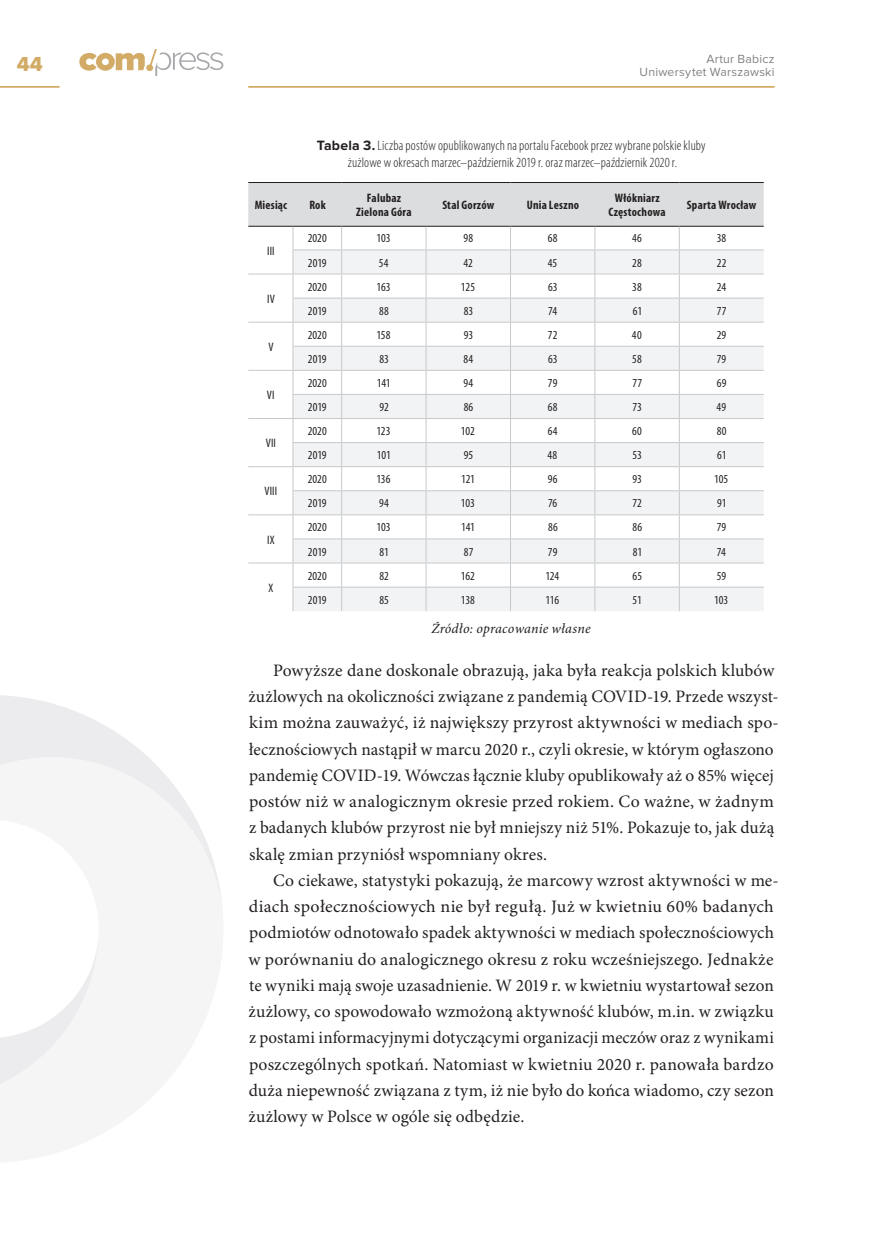
<style>
.page{position:relative;width:874px;height:1241px;background:#fff}
.page>*{position:absolute;margin:0;border:0;box-sizing:border-box;transform-origin:0 0}
.t1{font:21px "Proxima Nova Extrabld";color:#d2ab66}
.bodytext{font:17.5px/26.2px "Minion Pro";letter-spacing:.005em;color:#231f20}
.TABLE_CAPTION{font:300 condensed 14px/16.8px "Myriad Pro";letter-spacing:.01em;color:#231f20;text-align:center}
.SOURCE_caption{font:italic 14px "Minion Pro";letter-spacing:.015em;color:#231f20}
.tableBODY{font:condensed 12.25px "Myriad Pro";letter-spacing:.01em;color:#231f20}
.tableHEADER{font:700 condensed 12.25px/14.7px "Myriad Pro";letter-spacing:.02em;color:#231f20;text-align:center}
.t2{font:12.25px/12.2px "Proxima Nova";letter-spacing:.02em;color:#808285;text-align:right}
.s1{font-family:"Proxima Nova";font-weight:700;font-stretch:normal}
</style>
<div class="page">
<svg style="left:0;top:695px;width:223px;height:390px;fill:#f5f5f6"></svg>
<svg style="left:248px;top:182px;width:515px;height:429px"></svg>
<hr style="left:0;top:86px;width:60px;height:2px;background:#d2ab66">
<hr style="left:248px;top:86px;width:526px;height:2px;background:#d2ab66">
<svg style="left:79px;top:49px;width:144px;height:27px"></svg>
<p class="t1" style="left:17px;top:54px;width:27px">44</p>
<p class="t2" style="left:639px;top:54px;width:136px">Artur Babicz<br>Uniwersytet Warszawski</p>
<p class="TABLE_CAPTION" style="left:316px;top:138px;width:390px"><span class="s1">Tabela 3.</span>Liczba postów opublikowanych na portalu Facebook przez wybrane polskie kluby żużlowe w okresach marzec–październik 2019r.oraz marzec–październik 2020r.</p>
<p class="tableHEADER" style="left:254px;top:198px;width:34px">Miesiąc</p>
<p class="tableHEADER" style="left:309px;top:198px;width:18px">Rok</p>
<p class="tableHEADER" style="left:356px;top:190px;width:57px">Falubaz<br>Zielona Góra</p>
<p class="tableHEADER" style="left:442px;top:198px;width:54px">Stal Gorzów</p>
<p class="tableHEADER" style="left:526px;top:198px;width:54px">Unia Leszno</p>
<p class="tableHEADER" style="left:608px;top:190px;width:59px">Włókniarz<br>Częstochowa</p>
<p class="tableHEADER" style="left:686px;top:198px;width:71px">Sparta Wrocław</p>
<p class="tableBODY" style="left:267px;top:244px;width:9px">III</p>
<p class="tableBODY" style="left:307px;top:232px;width:21px">2020</p>
<p class="tableBODY" style="left:376px;top:232px;width:16px">103</p>
<p class="tableBODY" style="left:463px;top:232px;width:11px">98</p>
<p class="tableBODY" style="left:547px;top:232px;width:11px">68</p>
<p class="tableBODY" style="left:631px;top:232px;width:11px">46</p>
<p class="tableBODY" style="left:716px;top:232px;width:11px">38</p>
<p class="tableBODY" style="left:308px;top:256px;width:20px">2019</p>
<p class="tableBODY" style="left:379px;top:256px;width:11px">54</p>
<p class="tableBODY" style="left:463px;top:256px;width:11px">42</p>
<p class="tableBODY" style="left:547px;top:256px;width:11px">45</p>
<p class="tableBODY" style="left:632px;top:256px;width:11px">28</p>
<p class="tableBODY" style="left:716px;top:256px;width:11px">22</p>
<p class="tableBODY" style="left:267px;top:292px;width:9px">IV</p>
<p class="tableBODY" style="left:268px;top:340px;width:7px">V</p>
<p class="tableBODY" style="left:267px;top:388px;width:9px">VI</p>
<p class="tableBODY" style="left:265px;top:436px;width:12px">VII</p>
<p class="tableBODY" style="left:264px;top:484px;width:14px">VIII</p>
<p class="tableBODY" style="left:267px;top:533px;width:9px">IX</p>
<p class="tableBODY" style="left:307px;top:280px;width:21px">2020</p>
<p class="tableBODY" style="left:376px;top:280px;width:16px">163</p>
<p class="tableBODY" style="left:460px;top:280px;width:16px">125</p>
<p class="tableBODY" style="left:548px;top:280px;width:11px">63</p>
<p class="tableBODY" style="left:632px;top:280px;width:11px">38</p>
<p class="tableBODY" style="left:716px;top:280px;width:11px">24</p>
<p class="tableBODY" style="left:308px;top:304px;width:20px">2019</p>
<p class="tableBODY" style="left:379px;top:304px;width:11px">88</p>
<p class="tableBODY" style="left:463px;top:304px;width:11px">83</p>
<p class="tableBODY" style="left:547px;top:304px;width:11px">74</p>
<p class="tableBODY" style="left:632px;top:304px;width:11px">61</p>
<p class="tableBODY" style="left:716px;top:304px;width:11px">77</p>
<p class="tableBODY" style="left:307px;top:328px;width:21px">2020</p>
<p class="tableBODY" style="left:376px;top:328px;width:16px">158</p>
<p class="tableBODY" style="left:463px;top:328px;width:11px">93</p>
<p class="tableBODY" style="left:547px;top:328px;width:11px">72</p>
<p class="tableBODY" style="left:631px;top:328px;width:11px">40</p>
<p class="tableBODY" style="left:716px;top:328px;width:11px">29</p>
<p class="tableBODY" style="left:308px;top:352px;width:20px">2019</p>
<p class="tableBODY" style="left:379px;top:352px;width:11px">83</p>
<p class="tableBODY" style="left:463px;top:352px;width:11px">84</p>
<p class="tableBODY" style="left:548px;top:352px;width:11px">63</p>
<p class="tableBODY" style="left:632px;top:352px;width:11px">58</p>
<p class="tableBODY" style="left:716px;top:352px;width:11px">79</p>
<p class="tableBODY" style="left:307px;top:376px;width:21px">2020</p>
<p class="tableBODY" style="left:376px;top:376px;width:15px">141</p>
<p class="tableBODY" style="left:463px;top:376px;width:11px">94</p>
<p class="tableBODY" style="left:547px;top:376px;width:11px">79</p>
<p class="tableBODY" style="left:632px;top:376px;width:11px">77</p>
<p class="tableBODY" style="left:716px;top:376px;width:11px">69</p>
<p class="tableBODY" style="left:308px;top:400px;width:20px">2019</p>
<p class="tableBODY" style="left:379px;top:400px;width:11px">92</p>
<p class="tableBODY" style="left:463px;top:400px;width:11px">86</p>
<p class="tableBODY" style="left:547px;top:400px;width:11px">68</p>
<p class="tableBODY" style="left:632px;top:400px;width:11px">73</p>
<p class="tableBODY" style="left:716px;top:400px;width:11px">49</p>
<p class="tableBODY" style="left:307px;top:424px;width:21px">2020</p>
<p class="tableBODY" style="left:376px;top:424px;width:16px">123</p>
<p class="tableBODY" style="left:460px;top:424px;width:16px">102</p>
<p class="tableBODY" style="left:547px;top:424px;width:11px">64</p>
<p class="tableBODY" style="left:632px;top:424px;width:11px">60</p>
<p class="tableBODY" style="left:716px;top:424px;width:11px">80</p>
<p class="tableBODY" style="left:308px;top:448px;width:20px">2019</p>
<p class="tableBODY" style="left:376px;top:448px;width:15px">101</p>
<p class="tableBODY" style="left:463px;top:448px;width:11px">95</p>
<p class="tableBODY" style="left:547px;top:448px;width:11px">48</p>
<p class="tableBODY" style="left:632px;top:448px;width:11px">53</p>
<p class="tableBODY" style="left:716px;top:448px;width:11px">61</p>
<p class="tableBODY" style="left:307px;top:472px;width:21px">2020</p>
<p class="tableBODY" style="left:376px;top:472px;width:16px">136</p>
<p class="tableBODY" style="left:461px;top:472px;width:15px">121</p>
<p class="tableBODY" style="left:547px;top:472px;width:11px">96</p>
<p class="tableBODY" style="left:632px;top:472px;width:11px">93</p>
<p class="tableBODY" style="left:713px;top:472px;width:16px">105</p>
<p class="tableBODY" style="left:308px;top:496px;width:20px">2019</p>
<p class="tableBODY" style="left:379px;top:496px;width:11px">94</p>
<p class="tableBODY" style="left:460px;top:496px;width:16px">103</p>
<p class="tableBODY" style="left:547px;top:496px;width:11px">76</p>
<p class="tableBODY" style="left:632px;top:496px;width:11px">72</p>
<p class="tableBODY" style="left:716px;top:496px;width:11px">91</p>
<p class="tableBODY" style="left:307px;top:520px;width:21px">2020</p>
<p class="tableBODY" style="left:376px;top:520px;width:16px">103</p>
<p class="tableBODY" style="left:461px;top:520px;width:15px">141</p>
<p class="tableBODY" style="left:548px;top:520px;width:11px">86</p>
<p class="tableBODY" style="left:632px;top:520px;width:11px">86</p>
<p class="tableBODY" style="left:716px;top:520px;width:11px">79</p>
<p class="tableBODY" style="left:308px;top:545px;width:20px">2019</p>
<p class="tableBODY" style="left:379px;top:545px;width:11px">81</p>
<p class="tableBODY" style="left:463px;top:545px;width:11px">87</p>
<p class="tableBODY" style="left:547px;top:545px;width:11px">79</p>
<p class="tableBODY" style="left:632px;top:545px;width:11px">81</p>
<p class="tableBODY" style="left:716px;top:545px;width:11px">74</p>
<p class="tableBODY" style="left:307px;top:569px;width:21px">2020</p>
<p class="tableBODY" style="left:379px;top:569px;width:11px">82</p>
<p class="tableBODY" style="left:460px;top:569px;width:16px">162</p>
<p class="tableBODY" style="left:545px;top:569px;width:15px">124</p>
<p class="tableBODY" style="left:632px;top:569px;width:11px">65</p>
<p class="tableBODY" style="left:716px;top:569px;width:11px">59</p>
<p class="tableBODY" style="left:308px;top:593px;width:20px">2019</p>
<p class="tableBODY" style="left:379px;top:593px;width:11px">85</p>
<p class="tableBODY" style="left:460px;top:593px;width:16px">138</p>
<p class="tableBODY" style="left:545px;top:593px;width:15px">116</p>
<p class="tableBODY" style="left:632px;top:593px;width:11px">51</p>
<p class="tableBODY" style="left:713px;top:593px;width:16px">103</p>
<p class="SOURCE_caption" style="left:431px;top:620px;width:161px">Źródło: opracowanie własne</p>
<p class="bodytext" style="left:248px;top:657px;width:531px;text-indent:25px">Powyższe dane doskonale obrazują, jaka była reakcja polskich klubów żużlowych na okoliczności związane z pandemią COVID-19. Przede wszyst&shy;kim można zauważyć, iż największy przyrost aktywności w mediach spo&shy;łecznościowych nastąpił w marcu 2020 r., czyli okresie, w którym ogłaszono pandemię COVID-19. Wówczas łącznie kluby opublikowały aż o 85% więcej postów niż w analogicznym okresie przed rokiem. Co ważne, w żadnym z badanych klubów przyrost nie był mniejszy niż 51%. Pokazuje to, jak dużą skalę zmian przyniósł wspomniany okres.</p>
<p class="bodytext" style="left:248px;top:867px;width:531px;text-indent:25px">Co ciekawe, statystyki pokazują, że marcowy wzrost aktywności w me&shy;diach społecznościowych nie był regułą. Już w kwietniu 60% badanych podmiotów odnotowało spadek aktywności w mediach społecznościowych w porównaniu do analogicznego okresu z roku wcześniejszego. Jednakże te wyniki mają swoje uzasadnienie. W 2019 r. w kwietniu wystartował sezon żużlowy, co spowodowało wzmożoną aktywność klubów, m.in. w związku z postami informacyjnymi dotyczącymi organizacji meczów oraz z wynikami poszczególnych spotkań. Natomiast w kwietniu 2020 r. panowała bardzo duża niepewność związana z tym, iż nie było do końca wiadomo, czy sezon żużlowy w Polsce w ogóle się odbędzie.</p>
<p class="tableBODY" style="left:268px;top:581px;width:6px">X</p>
</div>
